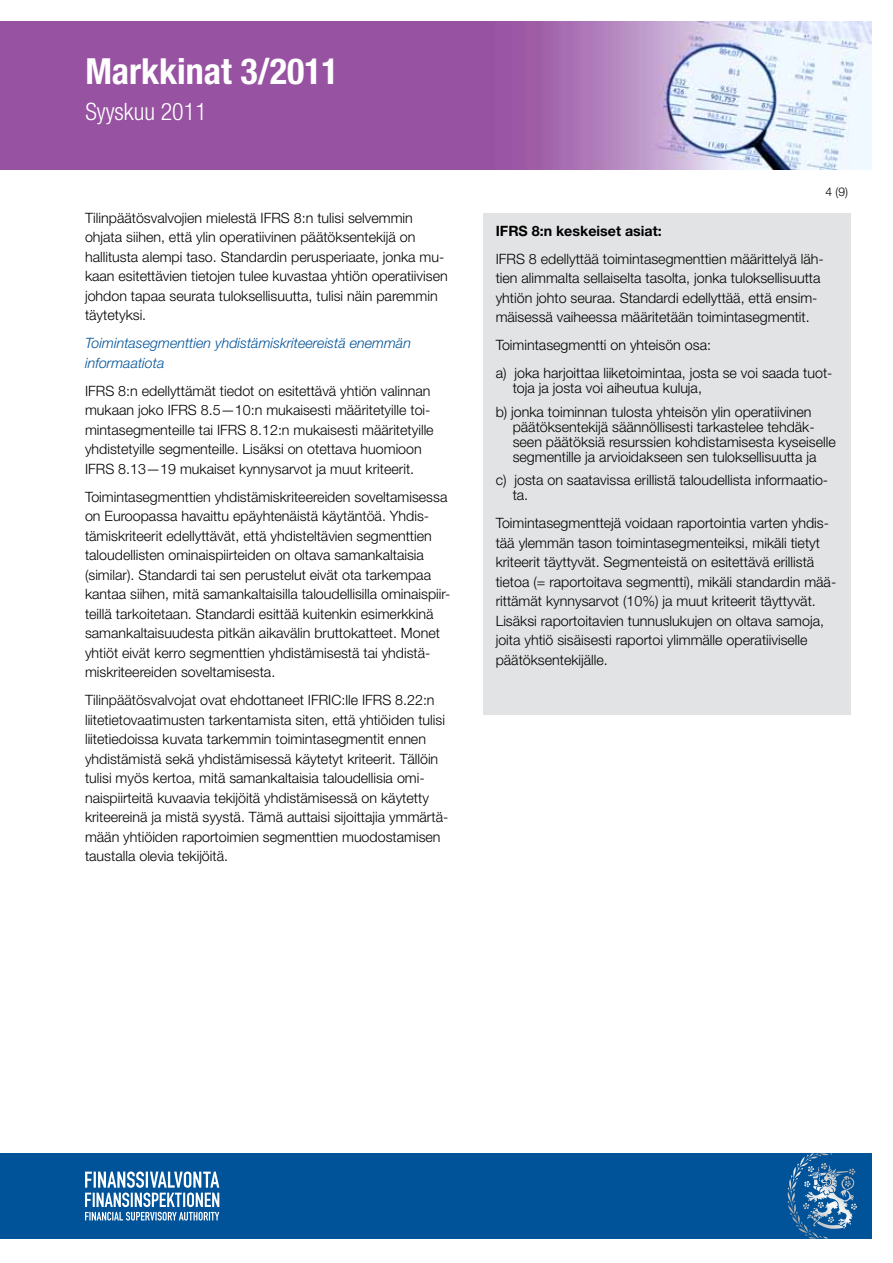
<style>
.page{position:relative;width:893px;height:1263px;background:#fff}
.page>*{position:absolute;margin:0;border:0;box-sizing:border-box;transform-origin:0 0}
.t1{font:700 condensed 36px "Helvetica Neue LT Std";color:#fff}
.t2{font:300 condensed 24px "Helvetica Neue LT Std";color:#fff}
.t3{font:300 14.25px/19.5px "Helvetica Neue LT Std";color:#000}
.t4{font:italic 300 14.25px/19.5px "Helvetica Neue LT Std";color:#005399}
.t5{font:700 14.25px "Helvetica Neue LT Std";color:#000}
.t6{font:300 12px "Helvetica Neue LT Std";color:#000}
</style>
<div class="page">
<img style="left:0;top:21px;width:872px;height:149px">
<div style="left:0;top:1153px;width:872px;height:85px;background:#005399"></div>
<svg style="left:800px;top:1153px;width:32px;height:13px"></svg>
<svg style="left:85px;top:1171px;width:134px;height:49px"></svg>
<div style="left:483px;top:213px;width:367px;height:501px;background:#e2e3e4"></div>
<h1 class="t1" style="left:85px;top:49px;width:255px">Markkinat 3/2011</h1>
<h2 class="t2" style="left:85px;top:97px;width:123px">Syyskuu 2011</h2>
<p class="t3" style="left:85px;top:208px;width:364px">Tilinpäätösvalvojien mielestä IFRS 8:n tulisi selvemmin ohjata siihen, että ylin operatiivinen päätöksentekijä on hallitusta alempi taso. Standardin perusperiaate, jonka mu&shy;kaan esitettävien tietojen tulee kuvastaa yhtiön operatiivisen johdon tapaa seurata tuloksellisuutta, tulisi näin paremmin täytetyksi.</p>
<p class="t4" style="left:85px;top:333px;width:327px">Toimintasegmenttien yhdistämiskriteereistä enemmän informaatiota</p>
<p class="t3" style="left:85px;top:381px;width:350px">IFRS 8:n edellyttämät tiedot on esitettävä yhtiön valinnan mukaan joko IFRS 8.5—10:n mukaisesti määritetyille toi&shy;mintasegmenteille tai IFRS 8.12:n mukaisesti määritetyille yhdistetyille segmenteille. Lisäksi on otettava huomioon IFRS 8.13—19 mukaiset kynnysarvot ja muut kriteerit.</p>
<p class="t3" style="left:85px;top:487px;width:367px">Toimintasegmenttien yhdistämiskriteereiden soveltamisessa on Euroopassa havaittu epäyhtenäistä käytäntöä. Yhdis&shy;tämiskriteerit edellyttävät, että yhdisteltävien segmenttien taloudellisten ominaispiirteiden on oltava samankaltaisia (similar). Standardi tai sen perustelut eivät ota tarkempaa kantaa siihen, mitä samankaltaisilla taloudellisilla ominaispiir&shy;teillä tarkoitetaan. Standardi esittää kuitenkin esimerkkinä samankaltaisuudesta pitkän aikavälin bruttokatteet. Monet yhtiöt eivät kerro segmenttien yhdistämisestä tai yhdistä&shy;miskriteereiden soveltamisesta.</p>
<p class="t3" style="left:85px;top:690px;width:365px">Tilinpäätösvalvojat ovat ehdottaneet IFRIC:lle IFRS 8.22:n liitetietovaatimusten tarkentamista siten, että yhtiöiden tulisi liitetiedoissa kuvata tarkemmin toimintasegmentit ennen yhdistämistä sekä yhdistämisessä käytetyt kriteerit. Tällöin tulisi myös kertoa, mitä samankaltaisia taloudellisia omi&shy;naispiirteitä kuvaavia tekijöitä yhdistämisessä on käytetty kriteereinä ja mistä syystä. Tämä auttaisi sijoittajia ymmärtä&shy;mään yhtiöiden raportoimien segmenttien muodostamisen taustalla olevia tekijöitä.</p>
<p class="t6" style="left:825px;top:184px;width:24px">4 (9)</p>
<p class="t5" style="left:496px;top:222px;width:167px">IFRS 8:n keskeiset asiat:</p>
<p class="t3" style="left:496px;top:248px;width:330px">IFRS 8 edellyttää toimintasegmenttien määrittelyä läh&shy;tien alimmalta sellaiselta tasolta, jonka tuloksellisuutta yhtiön johto seuraa. Standardi edellyttää, että ensim&shy;mäisessä vaiheessa määritetään toimintasegmentit.</p>
<p class="t3" style="left:496px;top:331px;width:338px;line-height:28px">Toimintasegmentti on yhteisön osa:<br>a) joka harjoittaa liiketoimintaa, josta se voi saada tuot-</p>
<p class="t3" style="left:496px;top:376px;width:317px;line-height:23.5px;text-indent:17px">toja ja josta voi aiheutua kuluja,<br>b) jonka toiminnan tulosta yhteisön ylin operatiivinen</p>
<p class="t3" style="left:513px;top:419px;width:325px;line-height:15px">päätöksentekijä säännöllisesti tarkastelee tehdäk&shy;seen päätöksiä resurssien kohdistamisesta kyseiselle segmentille ja arvioidakseen sen tuloksellisuutta ja</p>
<p class="t3" style="left:513px;top:472px;width:317px;line-height:15px;text-indent:-17px">c) josta on saatavissa erillistä taloudellista informaatio&shy;ta.</p>
<p class="t3" style="left:496px;top:513px;width:342px">Toimintasegmenttejä voidaan raportointia varten yhdis&shy;tää ylemmän tason toimintasegmenteiksi, mikäli tietyt kriteerit täyttyvät. Segmenteistä on esitettävä erillistä tietoa (= raportoitava segmentti), mikäli standardin mää&shy;rittämät kynnysarvot (10%) ja muut kriteerit täyttyvät.<br>Lisäksi raportoitavien tunnuslukujen on oltava samoja, joita yhtiö sisäisesti raportoi ylimmälle operatiiviselle päätöksentekijälle.</p>
</div>
